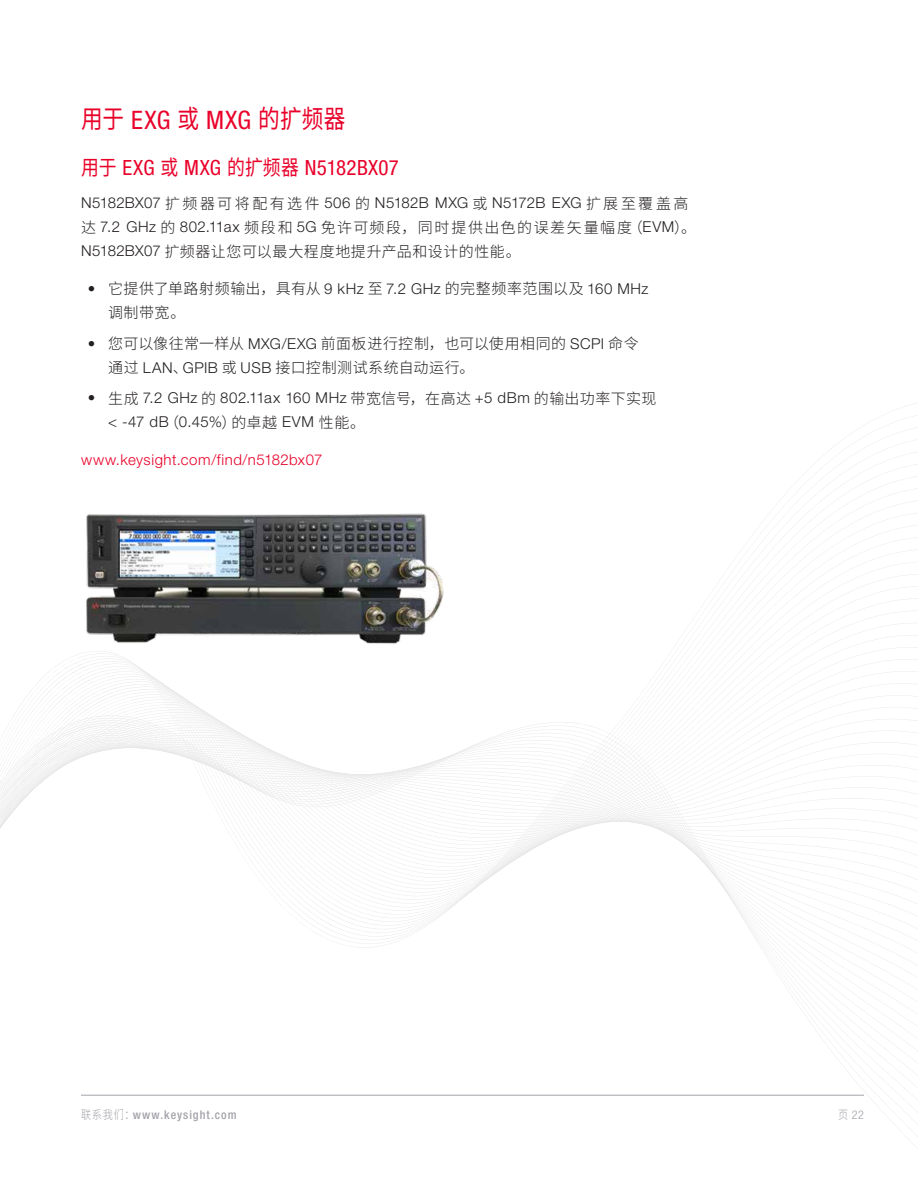
<style>
.page{position:relative;width:918px;height:1188px;background:#fff}
.page>*{position:absolute;margin:0;border:0;box-sizing:border-box;transform-origin:0 0}
.KT_-_Header_1{font:25.5px "Source Han Sans SC";letter-spacing:.005em;color:#e90029;scale:.85 1}
.KT_-_Header_2{font:condensed 21px "Helvetica Neue LT Std";letter-spacing:.015em;color:#e90029}
.KT_-_Body_Text{font:300 15px/24.2px "Source Han Sans SC";letter-spacing:.055em;color:#231f20}
.KT_-_Bullets_Level_1{font:300 15px/24px "Source Han Sans SC";letter-spacing:.03em;color:#231f20}
.KT_-_Bullets_Level_1-2{font:300 15px/24px "Helvetica Neue LT Std";letter-spacing:.035em;color:#231f20}
.KT_-_Body_Text-2{font:300 15px "Helvetica Neue LT Std";letter-spacing:.035em;color:#e90029}
.t1{font:500 condensed 12px "Helvetica Neue LT Std";letter-spacing:.085em;color:#a4a1a9}
.t2{font:300 condensed 12px "Helvetica Neue LT Std";color:#a4a1a9}
.s1{font-family:"Helvetica Neue LT Std";font-stretch:condensed}
.s2{font-family:"Source Han Sans SC";font-stretch:normal}
.s3{font-family:"Helvetica Neue LT Std"}
.s4{font-family:"Source Han Sans SC"}
.s5{font-family:"Source Han Sans SC";font-weight:300;font-stretch:normal}
</style>
<div class="page">
<svg style="left:81px;top:1090px;width:832px;height:13px"></svg>
<svg style="left:0;top:403px;width:918px;height:546px"></svg>
<p class="KT_-_Header_1" style="left:81px;top:105px;width:313px">用于 <span class="s1">EXG</span> 或 <span class="s1">MXG</span> 的扩频器</p>
<p class="KT_-_Header_2" style="left:81px;top:155px;width:320px"><span class="s2">用于</span> EXG <span class="s2">或</span> MXG <span class="s2">的扩频器</span> N5182BX07</p>
<p class="KT_-_Body_Text" style="left:81px;top:191px;width:616px"><span class="s3">N5182BX07</span> 扩频器可将配有选件 <span class="s3">506</span> 的 <span class="s3">N5182B MXG</span> 或 <span class="s3">N5172B EXG</span> 扩展至覆盖高达 <span class="s3">7.2 GHz</span> 的 <span class="s3">802.11ax</span> 频段和 <span class="s3">5G</span> 免许可频段，同时提供出色的误差矢量幅度（<span class="s3">EVM</span>）。<br><span class="s3">N5182BX07</span> 扩频器让您可以最大程度地提升产品和设计的性能。</p>
<p class="KT_-_Bullets_Level_1" style="left:108px;top:277px;width:542px;text-indent:-20px"><span class="s3">•</span> 它提供了单路射频输出，具有从 <span class="s3">9 kHz</span> 至 <span class="s3">7.2 GHz</span> 的完整频率范围以及 <span class="s3">160 MHz</span>调制带宽。</p>
<p class="KT_-_Bullets_Level_1" style="left:108px;top:332px;width:532px;text-indent:-20px"><span class="s3">•</span> 您可以像往常一样从 <span class="s3">MXG/EXG</span> 前面板进行控制，也可以使用相同的 <span class="s3">SCPI</span> 命令通过 <span class="s3">LAN</span>、<span class="s3">GPIB</span> 或 <span class="s3">USB</span> 接口控制测试系统自动运行。</p>
<p class="KT_-_Bullets_Level_1-2" style="left:108px;top:386px;width:550px;text-indent:-20px">• <span class="s4">生成</span> 7.2 GHz <span class="s4">的</span> 802.11ax 160 MHz <span class="s4">带宽信号，在高达</span> +5 dBm <span class="s4">的输出功率下实现</span>&lt; -47 dB<span class="s4">（</span>0.45%<span class="s4">）的卓越</span> EVM <span class="s4">性能。</span></p>
<p class="KT_-_Body_Text-2" style="left:81px;top:450px;width:243px">www.keysight.com/find/n5182bx07</p>
<p class="t1" style="left:81px;top:1107px;width:157px"><span class="s5">联系我们：</span>www.keysight.com</p>
<p class="t2" style="left:838px;top:1108px;width:27px"><span class="s2">页</span> 22</p>
</div>
